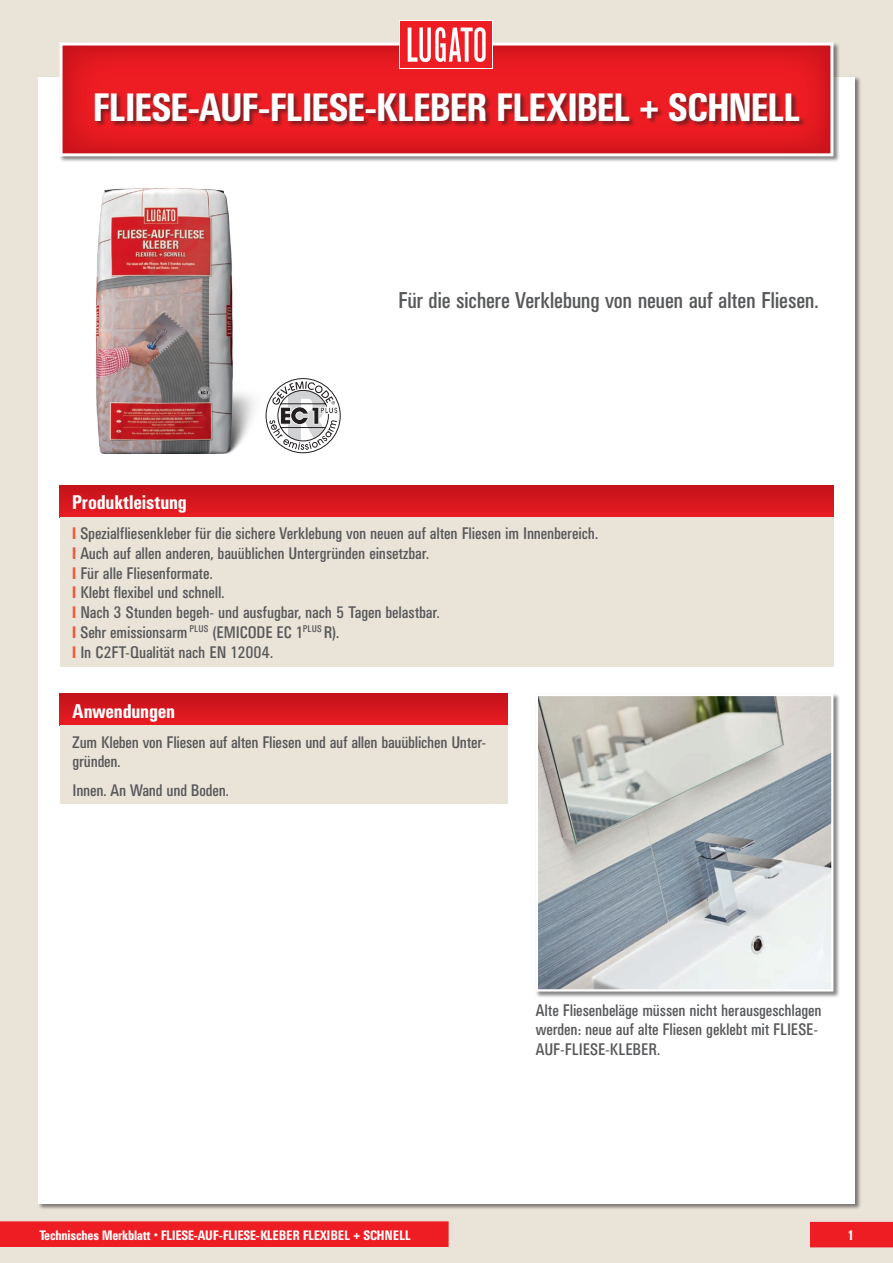
<style>
.page{position:relative;width:893px;height:1263px;background:#e9e3d8}
.page>*{position:absolute;margin:0;border:0;box-sizing:border-box;transform-origin:0 0}
.t1{font:500 condensed 39px "UN11";letter-spacing:.005em;color:#fff}
.t2{font:condensed 22.5px "UN11";letter-spacing:-.005em;color:#57585a}
.t3{font:500 condensed 19.5px "UN11";letter-spacing:.005em;color:#fff}
.t4{font:condensed 16.5px/19.8px "UN11";color:#57585a}
.t5{font:500 condensed 13.5px "UN11";color:#fff}
.s1{font-weight:500;color:#f0593e}
</style>
<div class="page">
<div style="left:38px;top:77px;width:817px;height:1126px;background:#fff"></div>
<div style="left:810px;top:1222px;width:83px;height:25px;background:#ee1d23"></div>
<div style="left:0;top:1221px;width:449px;height:26px;background:#ee1d23"></div>
<div style="left:59px;top:42px;width:781px;height:121px;background:#231f20;opacity:.55"></div>
<svg style="left:60px;top:43px;width:773px;height:113px;background:#e42a30"></svg>
<div style="left:95px;top:92px;width:711px;height:36px;background:#231f20;opacity:.55"></div>
<svg style="left:400px;top:20px;width:93px;height:49px"></svg>
<div style="left:401px;top:21px;width:91px;height:47px;background:#ee1d23"></div>
<svg style="left:408px;top:27px;width:78px;height:35px"></svg>
<div style="left:60px;top:485px;width:773px;height:32px;background:linear-gradient(to bottom,#c3121b,#e71b22)"></div>
<div style="left:60px;top:517px;width:773px;height:149px;background:#e9e3d8"></div>
<img style="left:95px;top:188px;width:160px;height:265px">
<div style="left:535px;top:693px;width:305px;height:305px;background:#231f20;opacity:.55"></div>
<img style="left:539px;top:697px;width:291px;height:291px">
<div style="left:536px;top:694px;width:297px;height:297px;border:2px solid #fff"></div>
<div style="left:60px;top:694px;width:447px;height:32px;background:linear-gradient(to bottom,#c3121b,#ea1c22)"></div>
<div style="left:60px;top:726px;width:447px;height:78px;background:#e9e3d8"></div>
<svg style="left:265px;top:378px;width:76px;height:75px"></svg>
<h1 class="t1" style="left:93px;top:85px;width:708px">FLIESE-AUF-FLIESE-KLEBER FLEXIBEL + SCHNELL</h1>
<h2 class="t2" style="left:398px;top:288px;width:422px">Für die sichere Verklebung von neuen auf alten Fliesen.</h2>
<p class="t3" style="left:72px;top:491px;width:116px">Produktleistung</p>
<p class="t4" style="left:72px;top:523px;width:527px"><span class="s1">I</span> Spezialfliesenkleber für die sichere Verklebung von neuen auf alten Fliesen im Innenbereich.<br><span class="s1">I</span> Auch auf allen anderen, bauüblichen Untergründen einsetzbar.<br><span class="s1">I</span> Für alle Fliesenformate.<br><span class="s1">I</span> Klebt flexibel und schnell.<br><span class="s1">I</span> Nach 3 Stunden begeh- und ausfugbar, nach 5 Tagen belastbar.<br><span class="s1">I</span> Sehr emissionsarm <sup>PLUS</sup> (EMICODE EC 1<sup>PLUS</sup> R).<br><span class="s1">I</span> In C2FT-Qualität nach EN 12004.</p>
<p class="t3" style="left:73px;top:699px;width:104px">Anwendungen</p>
<p class="t4" style="left:73px;top:732px;width:415px">Zum Kleben von Fliesen auf alten Fliesen und auf allen bauüblichen Unter&shy;gründen.</p>
<p class="t4" style="left:73px;top:780px;width:158px">Innen. An Wand und Boden.</p>
<p class="t4" style="left:536px;top:1000px;width:287px">Alte Fliesenbeläge müssen nicht herausgeschlagen werden: neue auf alte Fliesen geklebt mit FLIESE-<br>AUF-FLIESE-KLEBER.</p>
<p class="t5" style="left:39px;top:1227px;width:373px">Technisches Merkblatt <sup>•</sup> FLIESE-AUF-FLIESE-KLEBER FLEXIBEL + SCHNELL</p>
<p class="t5" style="left:847px;top:1227px;width:8px">1</p>
</div>
